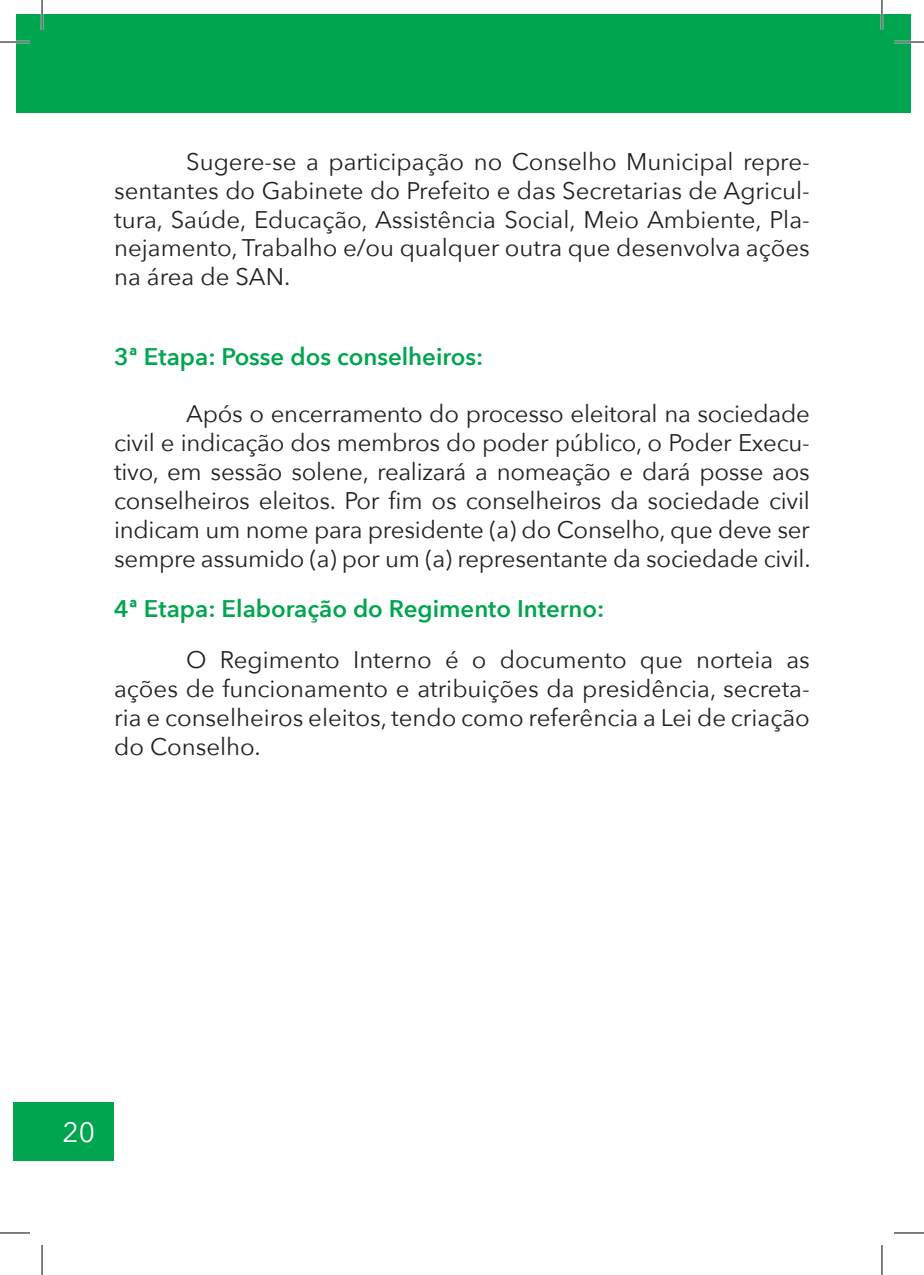
<style>
.page{position:relative;width:924px;height:1275px;background:#fff}
.page>*{position:absolute;margin:0;border:0;box-sizing:border-box;transform-origin:0 0}
.t1{font:28px "Avenir Next";color:#fff}
.t2{font:24px/28.8px "Avenir Next";color:#231f20;text-align:justify}
.t3{font:600 24px "Avenir Next";color:#00a54f}
</style>
<div class="page">
<div style="left:14px;top:1102px;width:100px;height:58px;background:#00a54f"></div>
<div style="left:16px;top:15px;width:865px;height:98px;background:#00a54f"></div>
<div style="left:881px;top:15px;width:28px;height:98px;background:#00a54f"></div>
<hr style="left:0;top:41px;width:30px;height:2px;background:#fff">
<hr style="left:893px;top:41px;width:30px;height:2px;background:#fff">
<hr style="left:41px;top:0;width:2px;height:30px;background:#fff">
<hr style="left:880px;top:0;width:2px;height:30px;background:#fff">
<hr style="left:0;top:42px;width:30px;height:1px;background:#000">
<hr style="left:893px;top:42px;width:30px;height:1px;background:#000">
<hr style="left:0;top:1232px;width:30px;height:1px;background:#000">
<hr style="left:893px;top:1232px;width:30px;height:1px;background:#000">
<hr style="left:42px;top:0;width:1px;height:30px;background:#000">
<hr style="left:42px;top:1245px;width:1px;height:30px;background:#000">
<hr style="left:881px;top:0;width:1px;height:30px;background:#000">
<hr style="left:881px;top:1245px;width:1px;height:30px;background:#000">
<p class="t2" style="left:114px;top:146px;width:697px;text-indent:72px">Sugere-se a participação no Conselho Municipal repre&shy;sentantes do Gabinete do Prefeito e das Secretarias de Agricul&shy;tura, Saúde, Educação, Assistência Social, Meio Ambiente, Pla&shy;nejamento, Trabalho e/ou qualquer outra que desenvolva ações na área de SAN.</p>
<p class="t3" style="left:114px;top:336px;width:370px">3ª Etapa: Posse dos conselheiros:</p>
<p class="t2" style="left:114px;top:399px;width:697px;text-indent:72px">Após o encerramento do processo eleitoral na sociedade civil e indicação dos membros do poder público, o Poder Execu&shy;tivo, em sessão solene, realizará a nomeação e dará posse aos conselheiros eleitos. Por fim os conselheiros da sociedade civil indicam um nome para presidente (a) do Conselho, que deve ser sempre assumido (a) por um (a) representante da sociedade civil.</p>
<p class="t3" style="left:114px;top:588px;width:491px">4ª Etapa: Elaboração do Regimento Interno:</p>
<p class="t2" style="left:114px;top:644px;width:697px;text-indent:72px">O Regimento Interno é o documento que norteia as ações de funcionamento e atribuições da presidência, secreta&shy;ria e conselheiros eleitos, tendo como referência a Lei de criação do Conselho.</p>
<p class="t1" style="left:63px;top:1108px;width:34px">20</p>
</div>
